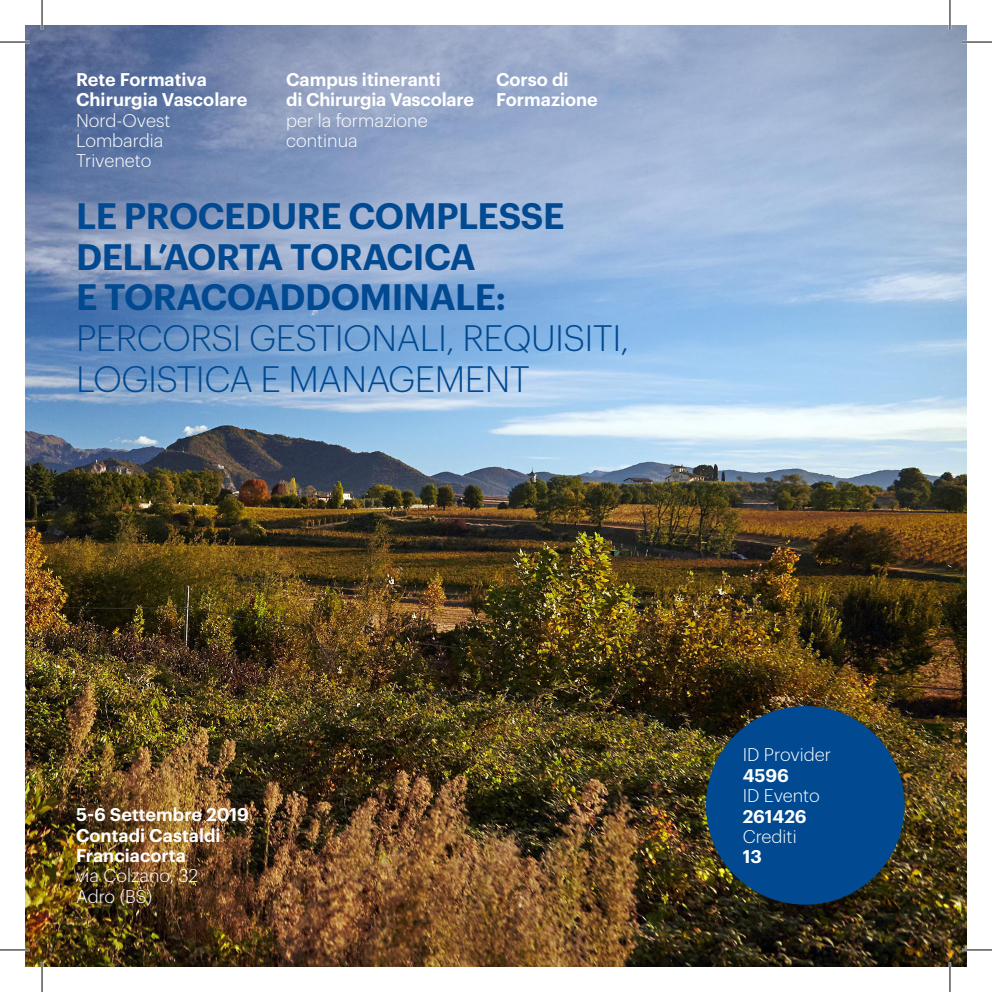
<style>
.page{position:relative;width:992px;height:992px;background:#fff}
.page>*{position:absolute;margin:0;border:0;box-sizing:border-box;transform-origin:0 0}
.t1{font:600 36px "Graphik";letter-spacing:-.015em;color:#014990}
.t2{font:300 36px "Graphik";letter-spacing:-.015em;color:#014990}
.t3{font:600 18px "Graphik";color:#fff}
.t4{font:300 18px "Graphik";color:#fff}
</style>
<div class="page">
<img style="left:25px;top:25px;width:941px;height:941px">
<div style="left:705px;top:705px;width:199px;height:199px;background:#014990;border-radius:50%"></div>
<hr style="left:0;top:41px;width:30px;height:2px;background:#fff">
<hr style="left:961px;top:41px;width:30px;height:2px;background:#fff">
<hr style="left:0;top:948px;width:30px;height:2px;background:#fff">
<hr style="left:961px;top:948px;width:30px;height:2px;background:#fff">
<hr style="left:41px;top:0;width:2px;height:30px;background:#fff">
<hr style="left:41px;top:961px;width:2px;height:30px;background:#fff">
<hr style="left:948px;top:0;width:2px;height:30px;background:#fff">
<hr style="left:948px;top:961px;width:2px;height:30px;background:#fff">
<hr style="left:0;top:42px;width:30px;height:1px;background:#000">
<hr style="left:961px;top:42px;width:30px;height:1px;background:#000">
<hr style="left:0;top:949px;width:30px;height:1px;background:#000">
<hr style="left:961px;top:949px;width:30px;height:1px;background:#000">
<hr style="left:42px;top:0;width:1px;height:30px;background:#000">
<hr style="left:42px;top:961px;width:1px;height:30px;background:#000">
<hr style="left:949px;top:0;width:1px;height:30px;background:#000">
<hr style="left:949px;top:961px;width:1px;height:30px;background:#000">
<p class="t3" style="left:496px;top:65px;width:74px">Corso di</p>
<p class="t3" style="left:496px;top:86px;width:103px">Formazione</p>
<p class="t3" style="left:76px;top:65px;width:132px">Rete Formativa</p>
<p class="t3" style="left:76px;top:86px;width:173px">Chirurgia Vascolare</p>
<p class="t4" style="left:76px;top:107px;width:96px">Nord-Ovest</p>
<p class="t4" style="left:76px;top:127px;width:89px">Lombardia</p>
<p class="t4" style="left:76px;top:148px;width:77px">Triveneto</p>
<p class="t1" style="left:76px;top:188px;width:489px">LE PROCEDURE COMPLESSE</p>
<p class="t1" style="left:76px;top:229px;width:401px">DELL’AORTA TORACICA</p>
<p class="t1" style="left:76px;top:270px;width:431px">E TORACOADDOMINALE:</p>
<p class="t2" style="left:76px;top:312px;width:554px">PERCORSI GESTIONALI, REQUISITI,</p>
<p class="t2" style="left:76px;top:353px;width:455px">LOGISTICA E MANAGEMENT</p>
<p class="t3" style="left:286px;top:65px;width:156px">Campus itineranti</p>
<p class="t3" style="left:286px;top:86px;width:189px">di Chirurgia Vascolare</p>
<p class="t4" style="left:286px;top:107px;width:143px">per la formazione</p>
<p class="t4" style="left:286px;top:127px;width:73px">continua</p>
<p class="t3" style="left:76px;top:800px;width:174px">5-6 Settembre 2019</p>
<p class="t3" style="left:76px;top:820px;width:146px">Contadi Castaldi</p>
<p class="t3" style="left:76px;top:841px;width:111px">Franciacorta</p>
<p class="t4" style="left:76px;top:862px;width:124px">via Colzano, 32</p>
<p class="t4" style="left:76px;top:882px;width:78px">Adro (BS)</p>
<p class="t4" style="left:742px;top:741px;width:90px">ID Provider</p>
<p class="t3" style="left:742px;top:761px;width:48px">4596</p>
<p class="t4" style="left:742px;top:782px;width:79px">ID Evento</p>
<p class="t3" style="left:742px;top:801px;width:66px">261426</p>
<p class="t4" style="left:742px;top:823px;width:55px">Crediti</p>
<p class="t3" style="left:742px;top:842px;width:21px">13</p>
</div>
